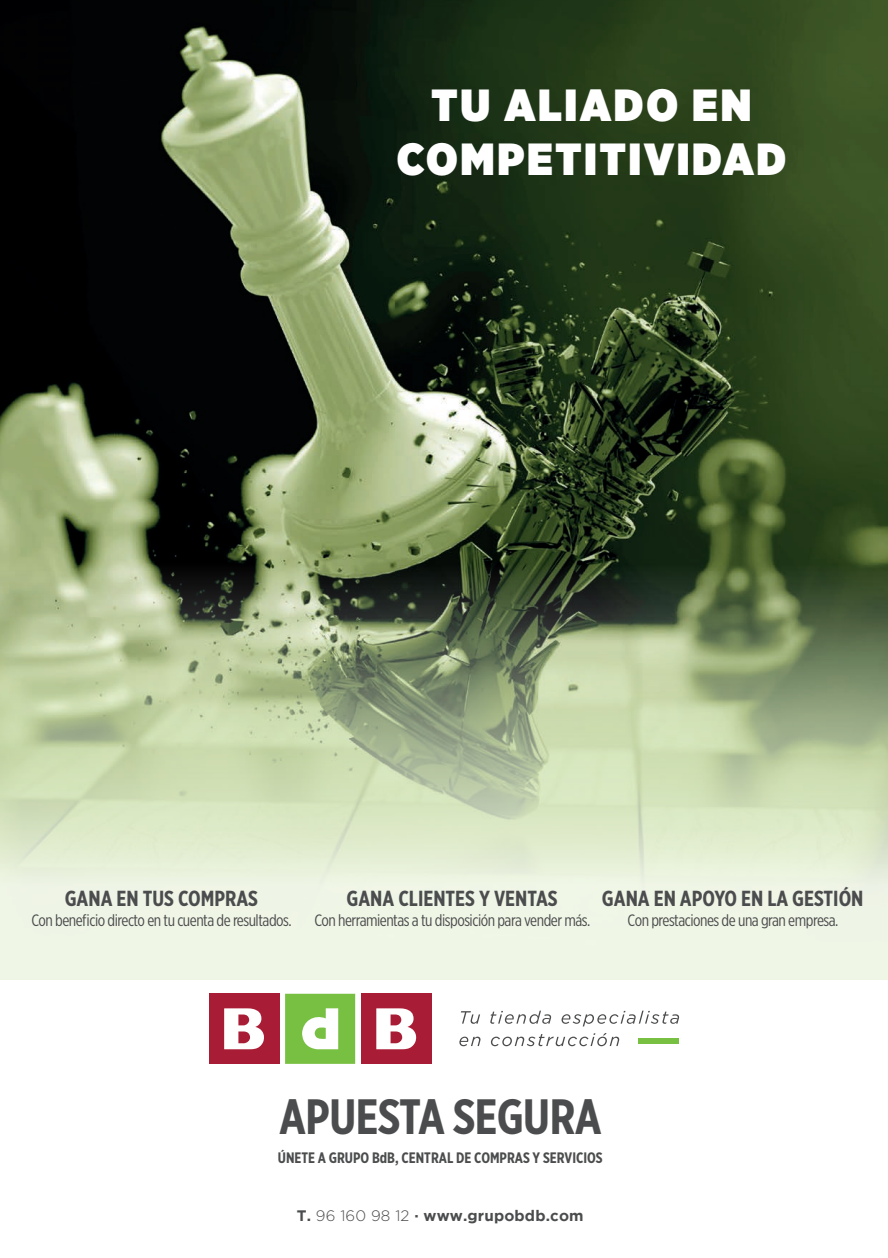
<style>
.page{position:relative;width:888px;height:1258px;background:#fff}
.page>*{position:absolute;margin:0;border:0;box-sizing:border-box;transform-origin:0 0}
.t1{font:700 49.65px "Gotham X Narrow";letter-spacing:-.01em;color:#4b4c4d}
.t2{font:900 45px/54px "Gotham Narrow";letter-spacing:.06em;color:#fff;text-align:center}
.t3{font:700 21.75px "Gotham X Narrow";color:#4b4c4d}
.t4{font:16.5px "Gotham X Narrow";letter-spacing:-.03em;color:#4b4c4d}
.t5{font:700 15.15px "Gotham X Narrow";color:#4b4c4d}
.t6{font:700 15.15px "Gotham";letter-spacing:.01em;color:#4b4c4d}
.s1{font-weight:300}
</style>
<div class="page">
<img style="left:0;top:0;width:888px;height:979px">
<div style="left:209px;top:994px;width:70px;height:70px;background:#a91c35"></div>
<div style="left:285px;top:994px;width:70px;height:70px;background:#78c042"></div>
<div style="left:361px;top:994px;width:70px;height:70px;background:#a91c35"></div>
<svg style="left:224px;top:1008px;width:40px;height:41px"></svg>
<svg style="left:376px;top:1008px;width:40px;height:41px"></svg>
<svg style="left:302px;top:1008px;width:36px;height:41px"></svg>
<svg style="left:461px;top:1011px;width:19px;height:13px"></svg>
<svg style="left:490px;top:1010px;width:61px;height:14px"></svg>
<svg style="left:561px;top:1010px;width:118px;height:16px"></svg>
<svg style="left:459px;top:1036px;width:21px;height:10px"></svg>
<svg style="left:491px;top:1033px;width:128px;height:13px"></svg>
<div style="left:638px;top:1038px;width:40px;height:6px;background:#78c042"></div>
<h2 class="t2" style="left:397px;top:77px;width:391px">TU ALIADO EN<br>COMPETITIVIDAD</h2>
<h3 class="t3" style="left:65px;top:885px;width:195px">GANA EN TUS COMPRAS</h3>
<p class="t4" style="left:31px;top:910px;width:262px">Con beneficio directo en tu cuenta de resultados.</p>
<h3 class="t3" style="left:347px;top:885px;width:212px">GANA CLIENTES Y VENTAS</h3>
<p class="t4" style="left:314px;top:910px;width:278px">Con herramientas a tu disposición para vender más.</p>
<h3 class="t3" style="left:602px;top:885px;width:263px">GANA EN APOYO EN LA GESTIÓN</h3>
<p class="t4" style="left:627px;top:910px;width:212px">Con prestaciones de una gran empresa.</p>
<h1 class="t1" style="left:279px;top:1086px;width:324px">APUESTA SEGURA</h1>
<p class="t5" style="left:278px;top:1148px;width:326px">ÚNETE A GRUPO BdB, CENTRAL DE COMPRAS Y SERVICIOS</p>
<p class="t6" style="left:297px;top:1207px;width:288px">T. <span class="s1">96 160 98 12</span> · www.grupobdb.com</p>
</div>
